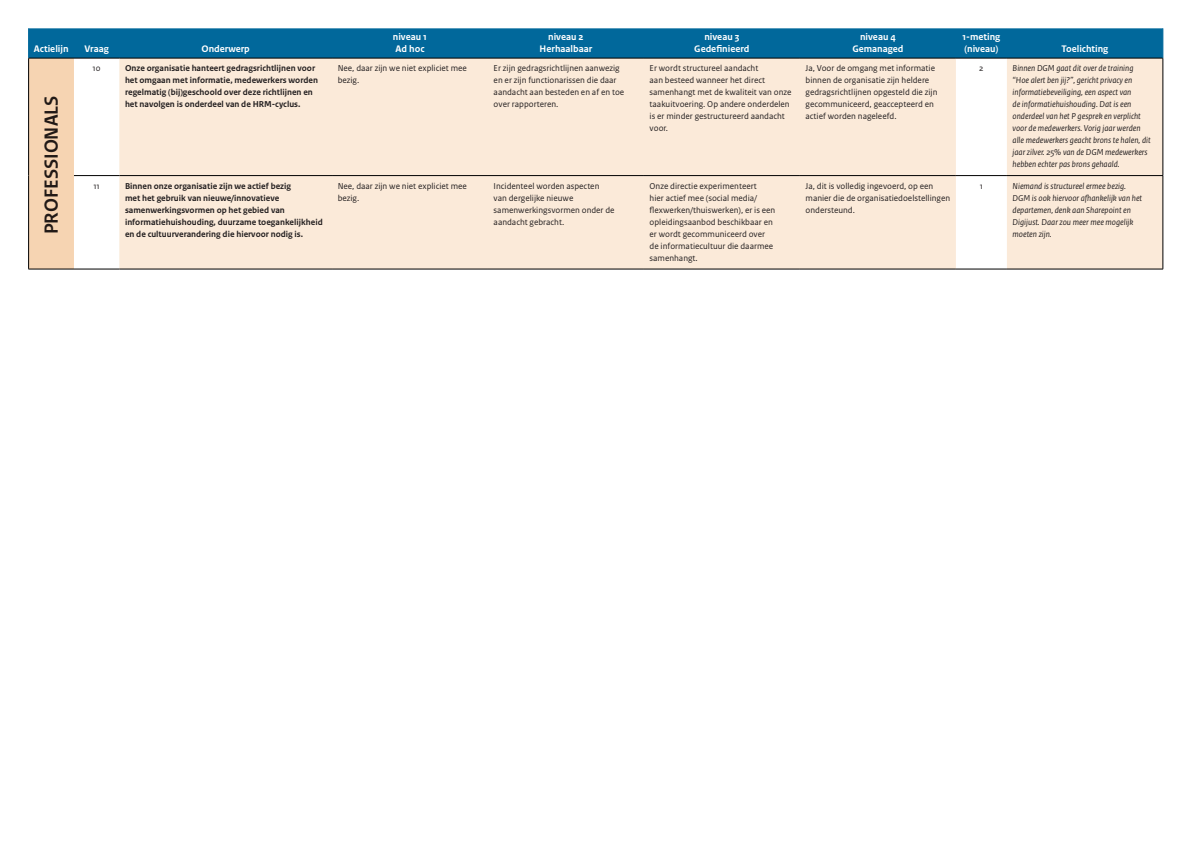
<style>
.page{position:relative;width:1191px;height:842px;background:#fff}
.page>*{position:absolute;margin:0;border:0;box-sizing:border-box;transform-origin:0 0}
.Actielijn{font:700 20px "Rijksoverheid Sans Heading";color:#231f20}
.t1{font:700 10px/12px "Rijksoverheid Sans Text";color:#fff;text-align:center}
.t2{font:9px/12px "Rijksoverheid Sans Text";color:#231f20}
.t3{font:italic 9px/12px "Rijksoverheid Sans Text";color:#231f20}
.t4{font:700 9px/12px "Rijksoverheid Sans Text";color:#231f20}
</style>
<div class="page">
<svg style="left:29px;top:28px;width:1133px;height:241px;background:#377f9e"></svg>
<svg style="left:74px;top:59px;width:45px;height:210px"></svg>
<div style="left:119px;top:59px;width:1043px;height:210px;background:#fbead9"></div>
<hr style="left:28px;top:58px;width:1px;height:118px;background:#000">
<hr style="left:28px;top:176px;width:1px;height:93px;background:#000">
<hr style="left:28px;top:269px;width:46px;height:1px;background:#000">
<hr style="left:1162px;top:58px;width:1px;height:117px;background:#000">
<hr style="left:74px;top:175px;width:45px;height:1px;background:#000">
<hr style="left:119px;top:175px;width:213px;height:1px;background:#000">
<hr style="left:332px;top:175px;width:156px;height:1px;background:#000">
<hr style="left:488px;top:175px;width:156px;height:1px;background:#000">
<hr style="left:644px;top:175px;width:156px;height:1px;background:#000">
<hr style="left:800px;top:175px;width:156px;height:1px;background:#000">
<hr style="left:956px;top:175px;width:51px;height:1px;background:#000">
<hr style="left:1007px;top:175px;width:156px;height:1px;background:#000">
<hr style="left:1162px;top:176px;width:1px;height:93px;background:#000">
<hr style="left:74px;top:269px;width:45px;height:1px;background:#000">
<hr style="left:119px;top:269px;width:213px;height:1px;background:#000">
<hr style="left:332px;top:269px;width:156px;height:1px;background:#000">
<hr style="left:488px;top:269px;width:156px;height:1px;background:#000">
<hr style="left:644px;top:269px;width:156px;height:1px;background:#000">
<hr style="left:800px;top:269px;width:156px;height:1px;background:#000">
<hr style="left:956px;top:269px;width:51px;height:1px;background:#000">
<hr style="left:1007px;top:269px;width:156px;height:1px;background:#000">
<hr style="left:28px;top:58px;width:46px;height:1px;background:#000">
<hr style="left:74px;top:58px;width:45px;height:1px;background:#000">
<hr style="left:119px;top:58px;width:213px;height:1px;background:#000">
<hr style="left:332px;top:58px;width:156px;height:1px;background:#000">
<hr style="left:488px;top:58px;width:156px;height:1px;background:#000">
<hr style="left:644px;top:58px;width:156px;height:1px;background:#000">
<hr style="left:800px;top:58px;width:156px;height:1px;background:#000">
<hr style="left:956px;top:58px;width:51px;height:1px;background:#000">
<hr style="left:1007px;top:58px;width:156px;height:1px;background:#000">
<hr style="left:28px;top:28px;width:1px;height:30px;background:#01689b">
<hr style="left:1162px;top:28px;width:1px;height:30px;background:#01689b">
<p class="t1" style="left:34px;top:43px;width:36px">Actielijn</p>
<p class="t1" style="left:84px;top:43px;width:26px">Vraag</p>
<p class="t1" style="left:201px;top:43px;width:50px">Onderwerp</p>
<p class="t1" style="left:393px;top:31px;width:36px;text-align:left">niveau 1<br>Ad hoc</p>
<p class="t1" style="left:539px;top:31px;width:54px">niveau 2<br>Herhaalbaar</p>
<p class="t1" style="left:694px;top:31px;width:57px">niveau 3<br>Gedefinieerd</p>
<p class="t1" style="left:852px;top:31px;width:53px">niveau 4<br>Gemanaged</p>
<p class="t1" style="left:962px;top:31px;width:39px;text-align:left">1-meting (niveau)</p>
<p class="t1" style="left:1061px;top:43px;width:48px">Toelichting</p>
<h1 class="Actielijn" style="left:40px;top:234px;width:140px;rotate:-90deg">PROFESSIONALS</h1>
<p class="t2" style="left:93px;top:62px;width:10px">10</p>
<p class="t4" style="left:125px;top:62px;width:194px">Onze organisatie hanteert gedragsrichtlijnen voor het omgaan met informatie, medewerkers worden regelmatig (bij)geschoold over deze richtlijnen en het navolgen is onderdeel van de HRM-cyclus.</p>
<p class="t2" style="left:338px;top:62px;width:131px">Nee, daar zijn we niet expliciet mee bezig.</p>
<p class="t2" style="left:493px;top:62px;width:132px">Er zijn gedragsrichtlijnen aanwezig en er zijn functionarissen die daar aandacht aan besteden en af en toe over rapporteren.</p>
<p class="t2" style="left:649px;top:62px;width:143px">Er wordt structureel aandacht<br>aan besteed wanneer het direct samenhangt met de kwaliteit van onze taakuitvoering. Op andere onderdelen is er minder gestructureerd aandacht voor.</p>
<p class="t2" style="left:805px;top:62px;width:133px">Ja, Voor de omgang met informatie binnen de organisatie zijn heldere gedragsrichtlijnen opgesteld die zijn gecommuniceerd, geaccepteerd en actief worden nageleefd.</p>
<p class="t2" style="left:979px;top:62px;width:6px">2</p>
<p class="t3" style="left:1012px;top:62px;width:139px">Binnen DGM gaat dit over de training “Hoe alert ben jij?”, gericht privacy en informatiebeveiliging, een aspect van<br>de informatiehuishouding. Dat is een onderdeel van het P gesprek en verplicht voor de medewerkers. Vorig jaar werden alle medewerkers geacht brons te halen, dit jaar zilver. 25% van de DGM medewerkers hebben echter pas brons gehaald.</p>
<p class="t2" style="left:93px;top:180px;width:8px">11</p>
<p class="t4" style="left:125px;top:180px;width:199px">Binnen onze organisatie zijn we actief bezig<br>met het gebruik van nieuwe/innovatieve samenwerkingsvormen op het gebied van informatiehuishouding, duurzame toegankelijkheid en de cultuurverandering die hiervoor nodig is.</p>
<p class="t2" style="left:338px;top:180px;width:131px">Nee, daar zijn we niet expliciet mee bezig.</p>
<p class="t2" style="left:493px;top:180px;width:122px">Incidenteel worden aspecten van dergelijke nieuwe samenwerkingsvormen onder de aandacht gebracht.</p>
<p class="t2" style="left:649px;top:180px;width:127px">Onze directie experimenteert<br>hier actief mee (social media/ flexwerken/thuiswerken), er is een opleidingsaanbod beschikbaar en er wordt gecommuniceerd over de informatiecultuur die daarmee samenhangt.</p>
<p class="t2" style="left:805px;top:180px;width:146px">Ja, dit is volledig ingevoerd, op een manier die de organisatiedoelstellingen ondersteund.</p>
<p class="t2" style="left:979px;top:180px;width:5px">1</p>
<p class="t3" style="left:1012px;top:180px;width:131px">Niemand is structureel ermee bezig.<br>DGM is ook hiervoor afhankelijk van het departemen, denk aan Sharepoint en<br>Digijust. Daar zou meer mee mogelijk moeten zijn.</p>
</div>
